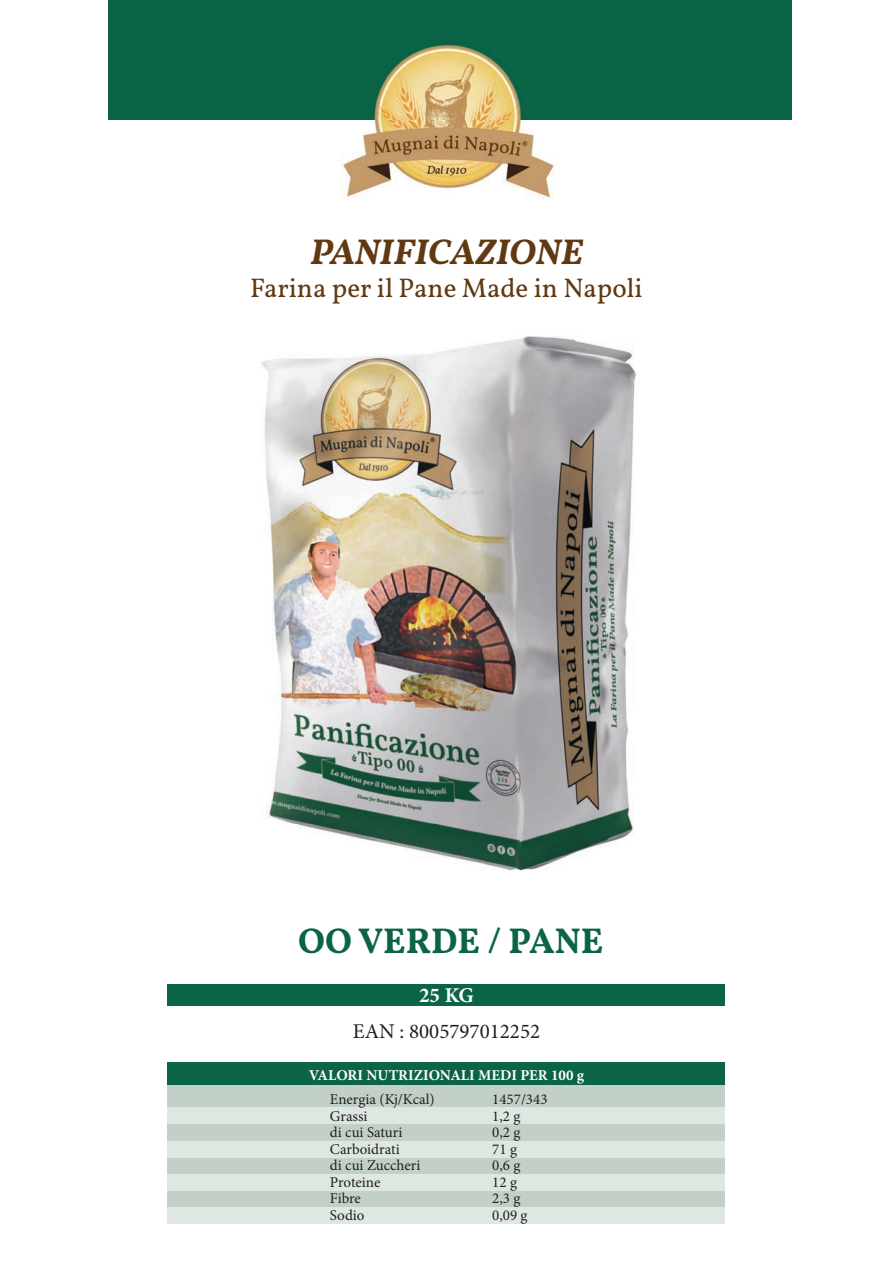
<style>
.page{position:relative;width:893px;height:1263px;background:#fff}
.page>*{position:absolute;margin:0;border:0;box-sizing:border-box;transform-origin:0 0}
.t1{font:italic 600 36px "Vollkorn";color:#603811}
.t2{font:600 36px "Vollkorn";color:#0a6445}
.t3{font:27px "Vollkorn";color:#603811}
.t4{font:21px "Minion Pro";color:#231f20}
.t5{font:700 21px "Minion Pro";color:#fff}
.t6{font:15px/16.5px "Minion Pro";color:#231f20}
.t7{font:700 15px "Minion Pro";color:#fff}
</style>
<div class="page">
<div style="left:168px;top:984px;width:557px;height:21px;background:#0a6445"></div>
<div style="left:108px;top:0;width:684px;height:119px;background:#0a6445"></div>
<img style="left:261px;top:336px;width:376px;height:535px">
<img style="left:329px;top:45px;width:235px;height:154px">
<div style="left:168px;top:1062px;width:557px;height:24px;background:#0a6445"></div>
<div style="left:168px;top:1086px;width:557px;height:138px;background:#c3d0c8"></div>
<div style="left:168px;top:1108px;width:557px;height:16px;background:#dfe7e2"></div>
<div style="left:168px;top:1141px;width:557px;height:16px;background:#dfe7e2"></div>
<div style="left:168px;top:1174px;width:557px;height:17px;background:#dfe7e2"></div>
<div style="left:168px;top:1208px;width:557px;height:16px;background:#dfe7e2"></div>
<h1 class="t1" style="left:310px;top:229px;width:274px">PANIFICAZIONE</h1>
<h2 class="t3" style="left:250px;top:270px;width:394px">Farina per il Pane Made in Napoli</h2>
<h1 class="t2" style="left:298px;top:917px;width:307px">OO VERDE / PANE</h1>
<h3 class="t5" style="left:419px;top:980px;width:56px">25 KG</h3>
<h3 class="t4" style="left:353px;top:1017px;width:189px">EAN : 8005797012252</h3>
<p class="t7" style="left:309px;top:1064px;width:277px">VALORI NUTRIZIONALI MEDI PER 100 g</p>
<p class="t6" style="left:330px;top:1091px;width:106px">Energia (Kj/Kcal)<br>Grassi<br>di cui Saturi<br>Carboidrati<br>di cui Zuccheri<br>Proteine<br>Fibre<br>Sodio</p>
<p class="t6" style="left:492px;top:1091px;width:57px">1457/343<br>1,2 g<br>0,2 g<br>71 g<br>0,6 g<br>12 g<br>2,3 g<br>0,09 g</p>
</div>
